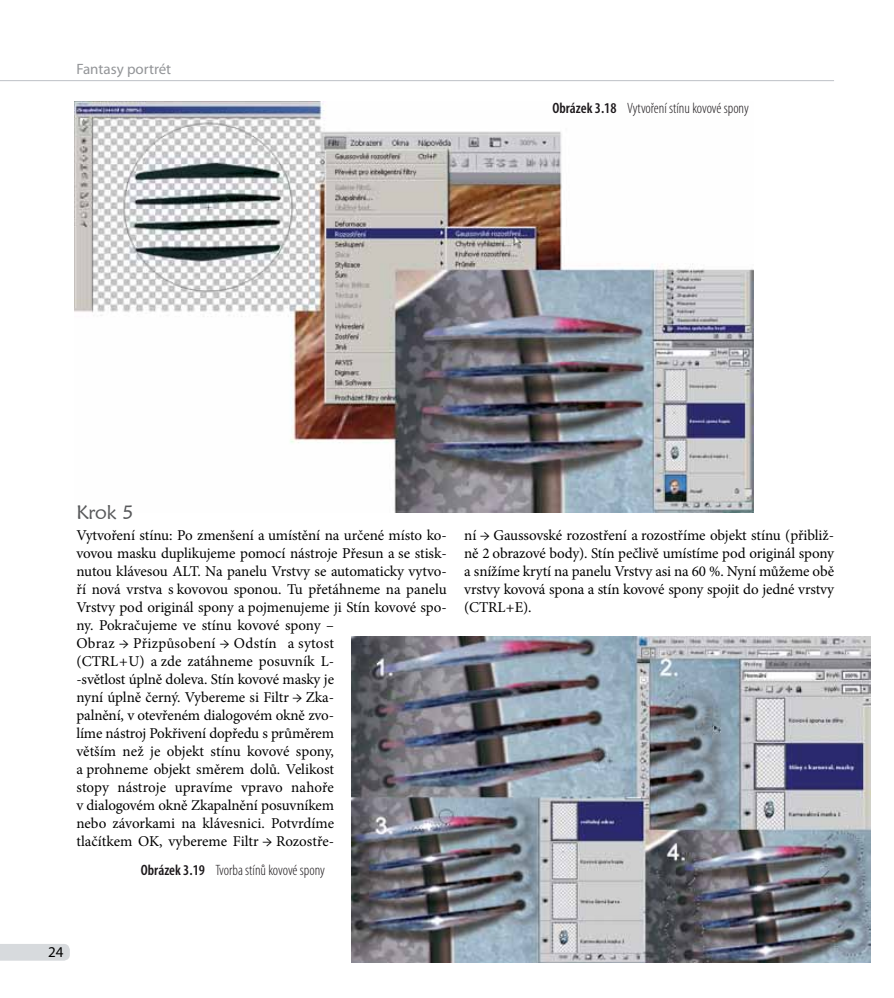
<style>
.page{position:relative;width:894px;height:998px;background:#fff}
.page>*{position:absolute;margin:0;border:0;box-sizing:border-box;transform-origin:0 0}
.t1{font:19.5px "Maiandra GD";color:#58595b}
.t2{font:15px/18px "Minion Pro";letter-spacing:-.005em;color:#000}
.t3{font:300 condensed 15px "Myriad Pro";color:#1d191c}
.t4{font:15px "Myriad Pro";color:#939598}
.t5{font:15px "Myriad Pro";color:#000}
.s1{font-weight:600}
</style>
<div class="page">
<svg style="left:0;top:944px;width:70px;height:17px"></svg>
<hr style="left:0;top:80px;width:833px;height:1px;background:#bdc1c6">
<img style="left:74px;top:102px;width:678px;height:410px">
<img style="left:351px;top:636px;width:518px;height:326px">
<p class="t4" style="left:76px;top:60px;width:96px">Fantasy portrét</p>
<p class="t3" style="left:552px;top:100px;width:198px"><span class="s1">Obrázek 3.18</span> Vytvoření stínu kovové spony</p>
<h1 class="t1" style="left:76px;top:501px;width:59px">krok 5</h1>
<p class="t2" style="left:76px;top:526px;width:372px">Vytvoření stínu: Po zmenšení a umístění na určené místo ko&shy;vovou masku duplikujeme pomocí nástroje Přesun a se stisk&shy;nutou klávesou ALT. Na panelu Vrstvy se automaticky vytvo&shy;ří nová vrstva s kovovou sponou. Tu přetáhneme na panelu Vrstvy pod originál spony a pojmenujeme ji Stín kovové spo&shy;ny. Pokračujeme ve stínu kovové spony –<br>Obraz → Přizpůsobení → Odstín a sytost<br>(CTRL + U) a zde zatáhneme posuvník L-<br>-světlost úplně doleva. Stín kovové masky je<br>nyní úplně černý. Vybereme si Filtr → Zka-<br>palnění, v otevřeném dialogovém okně zvo-<br>líme nástroj Pokřivení dopředu s průměrem<br>větším než je objekt stínu kovové spony,<br>a prohneme objekt směrem dolů. Velikost<br>stopy nástroje upravíme vpravo nahoře<br>v dialogovém okně Zkapalnění posuvníkem<br>nebo závorkami na klávesnici. Potvrdíme<br>tlačítkem OK, vybereme Filtr → Rozostře-</p>
<p class="t2" style="left:464px;top:526px;width:371px;text-align:justify">ní → Gaussovské rozostření a rozostříme objekt stínu (přibliž&shy;ně 2 obrazové body). Stín pečlivě umístíme pod originál spony a snížíme krytí na panelu Vrstvy asi na 60 %. Nyní můžeme obě vrstvy kovová spona a stín kovové spony spojit do jedné vrstvy (CTRL + E).</p>
<p class="t3" style="left:141px;top:862px;width:185px"><span class="s1">Obrázek 3.19</span> Tvorba stínů kovové spony</p>
<p class="t5" style="left:48px;top:943px;width:17px">24</p>
</div>
